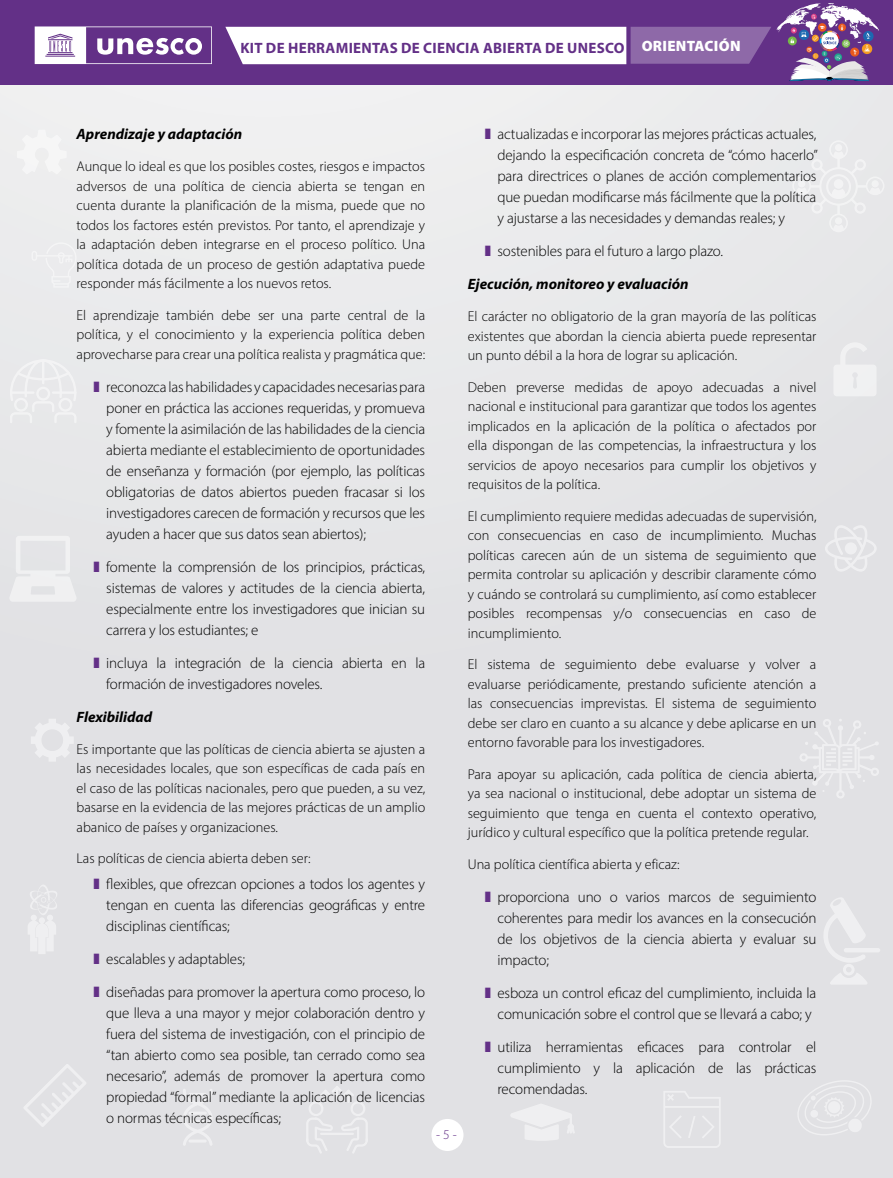
<style>
.page{position:relative;width:893px;height:1178px;background:#fff}
.page>*{position:absolute;margin:0;border:0;box-sizing:border-box;transform-origin:0 0}
.t1{font:300 15px/21px "Myriad Pro";letter-spacing:-.01em;color:#000;text-align:justify}
.t2{font:italic 700 15px "Myriad Pro";color:#000}
.t3{font:700 15px "Myriad Pro";letter-spacing:.02em;color:#633087}
.t4{font:300 14.25px/19.5px "Myriad Pro";color:#000;text-align:justify}
.t5{font:300 13.5px "Myriad Pro";color:#633087}
.s1{font-weight:900;color:#fff}
.s2{color:#633087}
</style>
<div class="page">
<div style="left:0;top:0;width:893px;height:1178px;background:linear-gradient(to right,#e6e6e8,#e3e3e6)"></div>
<svg style="left:825px;top:524px;width:52px;height:48px"></svg>
<div style="left:845px;top:542px;width:12px;height:12px;background:#efeff1;border-radius:50%"></div>
<svg style="left:183px;top:1088px;width:30px;height:58px"></svg>
<hr style="left:189px;top:1093px;width:18px;height:3px;background:#fff">
<hr style="left:189px;top:1139px;width:18px;height:3px;background:#fff">
<hr style="left:189px;top:1111px;width:18px;height:3px;background:#fff">
<hr style="left:189px;top:1120px;width:18px;height:3px;background:#fff">
<svg style="left:31px;top:719px;width:43px;height:43px"></svg>
<svg style="left:510px;top:1103px;width:65px;height:38px"></svg>
<svg style="left:9px;top:536px;width:68px;height:66px"></svg>
<svg style="left:794px;top:1080px;width:79px;height:55px;background:#e4e4e6"></svg>
<div style="left:32px;top:242px;width:45px;height:46px;background:#ebebed"></div>
<svg style="left:23px;top:1064px;width:64px;height:63px;background:#e3e3e6"></svg>
<svg style="left:833px;top:342px;width:43px;height:54px"></svg>
<div style="left:28px;top:884px;width:30px;height:70px;background:#e8e8ea"></div>
<svg style="left:663px;top:1091px;width:58px;height:57px;background:#e3e3e6"></svg>
<div style="left:17px;top:130px;width:50px;height:44px;background:#f5f5f5"></div>
<svg style="left:10px;top:359px;width:67px;height:64px"></svg>
<hr style="left:52px;top:391px;width:24px;height:3px;background:#fff">
<hr style="left:10px;top:391px;width:24px;height:3px;background:#fff">
<hr style="left:42px;top:359px;width:2px;height:25px;background:#fff">
<svg style="left:306px;top:1086px;width:62px;height:67px;background:#e4e4e6"></svg>
<svg style="left:792px;top:140px;width:92px;height:92px"></svg>
<div style="left:835px;top:217px;width:7px;height:7px;background:#f2f3f3;border-radius:50%"></div>
<div style="left:835px;top:144px;width:7px;height:7px;background:#f3f3f4;border-radius:50%"></div>
<svg style="left:798px;top:717px;width:81px;height:83px;background:#e3e3e6"></svg>
<hr style="left:844px;top:948px;width:36px;height:4px;background:#efeff1;border-radius:2px">
<svg style="left:822px;top:897px;width:45px;height:87px"></svg>
<div style="left:431px;top:1119px;width:32px;height:32px;background:#fff;border-radius:50%"></div>
<div style="left:0;top:0;width:893px;height:85px;background:#633087"></div>
<svg style="left:35px;top:26px;width:177px;height:38px"></svg>
<svg style="left:225px;top:3px;width:654px;height:78px"></svg>
<p class="t3" style="left:240px;top:38px;width:502px">KIT DE HERRAMIENTAS DE CIENCIA ABIERTA DE UNESCO <span class="s1">ORIENTACIÓN</span></p>
<p class="t2" style="left:77px;top:124px;width:167px">Aprendizaje y adaptación</p>
<p class="t4" style="left:77px;top:156px;width:350px">Aunque lo ideal es que los posibles costes, riesgos e impactos adversos de una política de ciencia abierta se tengan en cuenta durante la planificación de la misma, puede que no todos los factores estén previstos. Por tanto, el aprendizaje y la adaptación deben integrarse en el proceso político. Una política dotada de un proceso de gestión adaptativa puede responder más fácilmente a los nuevos retos.</p>
<p class="t4" style="left:77px;top:305px;width:350px">El aprendizaje también debe ser una parte central de la política, y el conocimiento y la experiencia política deben aprovecharse para crear una política realista y pragmática que:</p>
<p class="t1" style="left:106px;top:376px;width:320px;text-indent:-13px"><span class="s2">❚</span> reconozca las habilidades y capacidades necesarias para poner en práctica las acciones requeridas, y promueva y fomente la asimilación de las habilidades de la ciencia abierta mediante el establecimiento de oportunidades de enseñanza y formación (por ejemplo, las políticas obligatorias de datos abiertos pueden fracasar si los investigadores carecen de formación y recursos que les ayuden a hacer que sus datos sean abiertos);</p>
<p class="t1" style="left:106px;top:556px;width:320px;text-indent:-13px"><span class="s2">❚</span> fomente la comprensión de los principios, prácticas, sistemas de valores y actitudes de la ciencia abierta, especialmente entre los investigadores que inician su carrera y los estudiantes; e</p>
<p class="t1" style="left:106px;top:652px;width:320px;text-indent:-13px"><span class="s2">❚</span> incluya la integración de la ciencia abierta en la formación de investigadores noveles.</p>
<p class="t2" style="left:77px;top:707px;width:77px">Flexibilidad</p>
<p class="t4" style="left:77px;top:739px;width:350px">Es importante que las políticas de ciencia abierta se ajusten a las necesidades locales, que son específicas de cada país en el caso de las políticas nacionales, pero que pueden, a su vez, basarse en la evidencia de las mejores prácticas de un amplio abanico de países y organizaciones.</p>
<p class="t4" style="left:77px;top:849px;width:236px">Las políticas de ciencia abierta deben ser:</p>
<p class="t1" style="left:106px;top:873px;width:320px;text-indent:-13px"><span class="s2">❚</span> flexibles, que ofrezcan opciones a todos los agentes y tengan en cuenta las diferencias geográficas y entre disciplinas científicas;</p>
<p class="t1" style="left:94px;top:948px;width:153px"><span class="s2">❚</span> escalables y adaptables;</p>
<p class="t1" style="left:106px;top:981px;width:320px;text-indent:-13px"><span class="s2">❚</span> diseñadas para promover la apertura como proceso, lo que lleva a una mayor y mejor colaboración dentro y fuera del sistema de investigación, con el principio de “tan abierto como sea posible, tan cerrado como sea necesario”, además de promover la apertura como propiedad “formal” mediante la aplicación de licencias o normas técnicas específicas;</p>
<p class="t1" style="left:497px;top:123px;width:322px;text-indent:-13px"><span class="s2">❚</span> actualizadas e incorporar las mejores prácticas actuales, dejando la especificación concreta de “cómo hacerlo” para directrices o planes de acción complementarios que puedan modificarse más fácilmente que la política y ajustarse a las necesidades y demandas reales; y</p>
<p class="t1" style="left:485px;top:240px;width:240px"><span class="s2">❚</span> sostenibles para el futuro a largo plazo.</p>
<p class="t2" style="left:468px;top:274px;width:222px">Ejecución, monitoreo y evaluación</p>
<p class="t4" style="left:468px;top:306px;width:350px">El carácter no obligatorio de la gran mayoría de las políticas existentes que abordan la ciencia abierta puede representar un punto débil a la hora de lograr su aplicación.</p>
<p class="t4" style="left:468px;top:377px;width:350px">Deben preverse medidas de apoyo adecuadas a nivel nacional e institucional para garantizar que todos los agentes implicados en la aplicación de la política o afectados por ella dispongan de las competencias, la infraestructura y los servicios de apoyo necesarios para cumplir los objetivos y requisitos de la política.</p>
<p class="t4" style="left:468px;top:506px;width:350px">El cumplimiento requiere medidas adecuadas de supervisión, con consecuencias en caso de incumplimiento. Muchas políticas carecen aún de un sistema de seguimiento que permita controlar su aplicación y describir claramente cómo y cuándo se controlará su cumplimiento, así como establecer posibles recompensas y/o consecuencias en caso de incumplimiento.</p>
<p class="t4" style="left:468px;top:654px;width:350px">El sistema de seguimiento debe evaluarse y volver a evaluarse periódicamente, prestando suficiente atención a las consecuencias imprevistas. El sistema de seguimiento debe ser claro en cuanto a su alcance y debe aplicarse en un entorno favorable para los investigadores.</p>
<p class="t4" style="left:468px;top:764px;width:350px">Para apoyar su aplicación, cada política de ciencia abierta, ya sea nacional o institucional, debe adoptar un sistema de seguimiento que tenga en cuenta el contexto operativo, jurídico y cultural específico que la política pretende regular.</p>
<p class="t4" style="left:468px;top:854px;width:213px">Una política científica abierta y eficaz:</p>
<p class="t1" style="left:497px;top:886px;width:320px;text-indent:-13px"><span class="s2">❚</span> proporciona uno o varios marcos de seguimiento coherentes para medir los avances en la consecución de los objetivos de la ciencia abierta y evaluar su impacto;</p>
<p class="t1" style="left:485px;top:982px;width:333px;text-align:center"><span class="s2">❚</span> esboza un control eficaz del cumplimiento, incluida la comunicación sobre el control que se llevará a cabo; y</p>
<p class="t1" style="left:497px;top:1036px;width:320px;text-indent:-13px"><span class="s2">❚</span> utiliza herramientas eficaces para controlar el cumplimiento y la aplicación de las prácticas recomendadas.</p>
<p class="t5" style="left:436px;top:1127px;width:22px">- 5 -</p>
</div>
